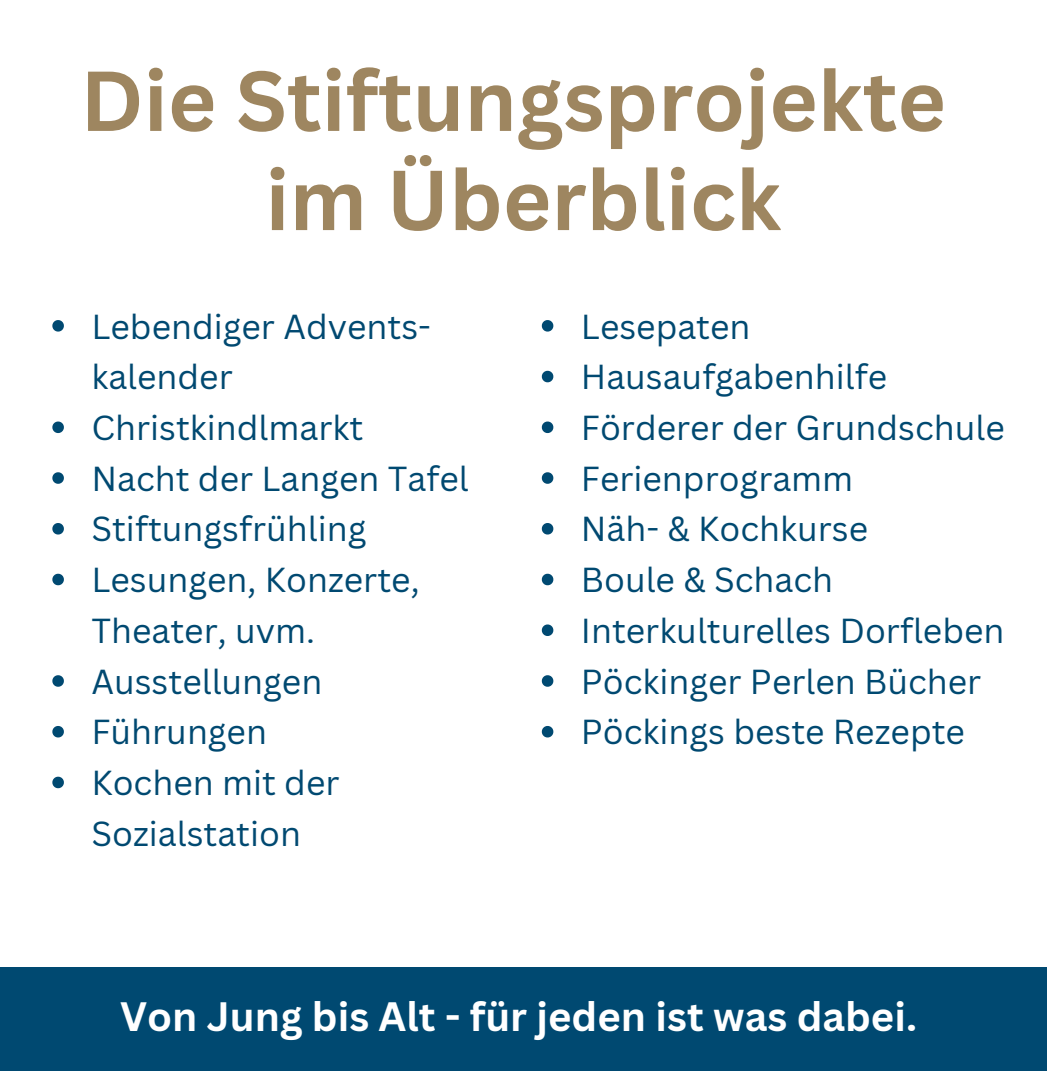
<style>
.page{position:relative;width:1047px;height:1071px;background:#fff}
.page>*{position:absolute;margin:0;border:0;box-sizing:border-box;transform-origin:0 0}
.t1{font:700 83.1px/99.3px "Canva Sans";color:#9e8660;text-align:center}
.t2{font:700 39.9px "Canva Sans";color:#fff}
.t3{font:33.9px/50.7px "Canva Sans";color:#004971}
</style>
<div class="page">
<svg style="left:52px;top:320px;width:12px;height:12px"></svg>
<svg style="left:52px;top:422px;width:12px;height:11px"></svg>
<svg style="left:52px;top:472px;width:12px;height:12px"></svg>
<svg style="left:52px;top:523px;width:12px;height:12px"></svg>
<svg style="left:52px;top:574px;width:12px;height:11px"></svg>
<svg style="left:52px;top:675px;width:12px;height:12px"></svg>
<svg style="left:52px;top:726px;width:12px;height:11px"></svg>
<svg style="left:52px;top:777px;width:12px;height:11px"></svg>
<svg style="left:541px;top:320px;width:12px;height:12px"></svg>
<svg style="left:541px;top:371px;width:12px;height:11px"></svg>
<svg style="left:541px;top:422px;width:12px;height:11px"></svg>
<svg style="left:541px;top:472px;width:12px;height:12px"></svg>
<svg style="left:541px;top:523px;width:12px;height:12px"></svg>
<svg style="left:541px;top:574px;width:12px;height:11px"></svg>
<svg style="left:541px;top:624px;width:12px;height:12px"></svg>
<svg style="left:541px;top:675px;width:12px;height:12px"></svg>
<svg style="left:541px;top:726px;width:12px;height:11px"></svg>
<div style="left:0;top:968px;width:1046px;height:103px;background:#004971"></div>
<h1 class="t1" style="left:80px;top:49px;width:867px">Die Stiftungsprojekte im Überblick</h1>
<p class="t3" style="left:91px;top:300px;width:341px">Lebendiger Advents&shy;kalender</p>
<p class="t3" style="left:91px;top:401px;width:273px">Christkindlmarkt</p>
<p class="t3" style="left:91px;top:452px;width:378px">Nacht der Langen Tafel</p>
<p class="t3" style="left:91px;top:503px;width:276px">Stiftungsfrühling</p>
<p class="t3" style="left:91px;top:554px;width:329px">Lesungen, Konzerte,<br>Theater, uvm.</p>
<p class="t3" style="left:91px;top:655px;width:232px">Ausstellungen</p>
<p class="t3" style="left:91px;top:706px;width:177px">Führungen</p>
<p class="t3" style="left:91px;top:757px;width:249px">Kochen mit der<br>Sozialstation</p>
<p class="t3" style="left:580px;top:300px;width:171px">Lesepaten</p>
<p class="t3" style="left:580px;top:351px;width:308px">Hausaufgabenhilfe</p>
<p class="t3" style="left:580px;top:401px;width:425px">Förderer der Grundschule</p>
<p class="t3" style="left:580px;top:452px;width:274px">Ferienprogramm</p>
<p class="t3" style="left:580px;top:503px;width:289px">Näh- &amp; Kochkurse</p>
<p class="t3" style="left:580px;top:554px;width:254px">Boule &amp; Schach</p>
<p class="t3" style="left:580px;top:604px;width:425px">Interkulturelles Dorfleben</p>
<p class="t3" style="left:580px;top:655px;width:402px">Pöckinger Perlen Bücher</p>
<p class="t3" style="left:580px;top:706px;width:385px">Pöckings beste Rezepte</p>
<h2 class="t2" style="left:120px;top:989px;width:798px">Von Jung bis Alt - für jeden ist was dabei.</h2>
</div>
